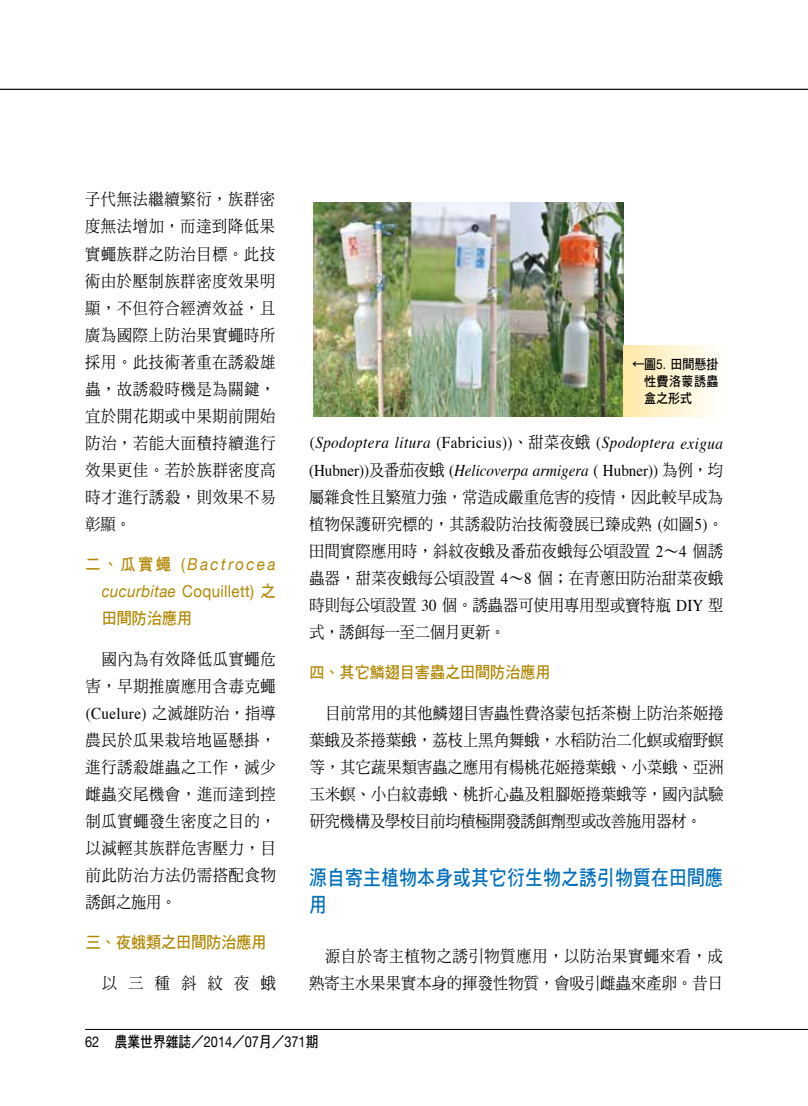
<style>
.page{position:relative;width:808px;height:1106px;background:#fff}
.page>*{position:absolute;margin:0;border:0;box-sizing:border-box;transform-origin:0 0}
.t1{font:21px/27px "DF Hei Std W7";letter-spacing:.015em;color:#006fbc;scale:.84 1}
.t2{font:16.5px/27px "DF Ming Std W5";letter-spacing:.05em;color:#000;text-align:justify;scale:.91 1}
.t3{font:italic 16.5px/27.2px "Times";letter-spacing:.03em;color:#000;scale:.91 1}
.t4{font:16.5px/27px "DF Ming Std W5";letter-spacing:.015em;color:#000;text-align:right;scale:.91 1}
.t5{font:italic 16.5px/27px "Helvetica Neue";letter-spacing:.16em;color:#b18700;text-align:right;scale:.91 1}
.t6{font:16.5px "DF Hei Std W7";color:#b18700;scale:.91 1}
.t7{font:16.5px "Times";letter-spacing:.025em;color:#000;scale:.91 1}
.t8{font:16.5px "DF Ming Std W5";letter-spacing:.75em;color:#000;scale:.91 1}
.t9{font:15px "Helvetica Neue";color:#000;scale:.85 1}
.t10{font:13.5px/17.2px "DF Hei Std W7";color:#000;text-align:justify;scale:.89 1}
.s1{font-family:"DF Hei Std W7";font-style:normal}
.s2{font-style:normal}
.s3{font-family:"DF Ming Std W5"}
.s4{font-family:"Helvetica Neue"}
.s5{font-family:"DF Ming Std W5";font-style:normal}
.s6{font-family:"Times"}
.s7{font-family:"DF Hei Std W7"}
</style>
<div class="page">
<hr style="left:85px;top:1029px;width:723px;height:1px;background:#000">
<hr style="left:0;top:89px;width:808px;height:1px;background:#000">
<img style="left:313px;top:202px;width:311px;height:215px">
<div style="left:624px;top:345px;width:103px;height:72px;background:linear-gradient(to right,#ffe9aa,#fff)"></div>
<p class="t2" style="left:85px;top:186px;width:211px">子代無法繼續繁衍，族群密度無法增加，而達到降低果實蠅族群之防治目標。此技術由於壓制族群密度效果明顯，不但符合經濟效益，且廣為國際上防治果實蠅時所採用。此技術著重在誘殺雄蟲，故誘殺時機是為關鍵，宜於開花期或中果期前開始防治，若能大面積持續進行效果更佳。若於族群密度高時才進行誘殺，則效果不易彰顯。</p>
<p class="t5" style="left:86px;top:551px;width:210px"><span class="s1">二、瓜實蠅</span> <span class="s2">(</span>Bactrocea cucurbitae <span class="s2">Coquillett)</span> <span class="s1">之</span></p>
<p class="t6" style="left:102px;top:609px;width:101px">田間防治應用</p>
<p class="t2" style="left:86px;top:645px;width:210px;text-align:right">國內為有效降低瓜實蠅危害，早期推廣應用含毒克蠅</p>
<p class="t7" style="left:86px;top:697px;width:210px">(Cuelure) <span class="s3">之滅雄防治，指導</span></p>
<p class="t2" style="left:86px;top:726px;width:211px">農民於瓜果栽培地區懸掛，進行誘殺雄蟲之工作，滅少雌蟲交尾機會，進而達到控制瓜實蠅發生密度之目的，以減輕其族群危害壓力，目前此防治方法仍需搭配食物誘餌之施用。</p>
<p class="t6" style="left:86px;top:933px;width:200px">三、夜蛾類之田間防治應用</p>
<p class="t8" style="left:102px;top:973px;width:192px">以三種斜紋夜蛾</p>
<p class="t10" style="left:644px;top:373px;width:15px;rotate:-180deg">→</p>
<p class="t10" style="left:644px;top:355px;width:85px">圖<span class="s4">5.</span> 田間懸掛性費洛蒙誘蟲盒之形式</p>
<p class="t3" style="left:309px;top:428px;width:456px"><span class="s2">(</span>Spodoptera litura <span class="s2">(Fabricius))</span><span class="s5">、甜菜夜蛾</span> <span class="s2">(</span>Spodoptera exigua <span class="s2">(Hubner))</span><span class="s5">及番茄夜蛾</span> <span class="s2">(</span>Helicoverpa armigera <span class="s2">( Hubner))</span> <span class="s5">為例，均</span></p>
<p class="t2" style="left:309px;top:483px;width:457px">屬雜食性且繁殖力強，常造成嚴重危害的疫情，因此較早成為植物保護研究標的，其誘殺防治技術發展已臻成熟 <span class="s6">(</span>如圖<span class="s6">5)</span>。田間實際應用時，斜紋夜蛾及番茄夜蛾每公頃設置 <span class="s6">2</span>∼<span class="s6">4</span> 個誘蟲器，甜菜夜蛾每公頃設置 <span class="s6">4</span>∼<span class="s6">8</span> 個；在青蔥田防治甜菜夜蛾時則每公頃設置 <span class="s6">30</span> 個。誘蟲器可使用專用型或寶特瓶 <span class="s6">DIY</span> 型式，誘餌每一至二個月更新。</p>
<p class="t6" style="left:309px;top:663px;width:266px">四、其它鱗翅目害蟲之田間防治應用</p>
<p class="t2" style="left:310px;top:699px;width:456px;text-indent:16px">目前常用的其他鱗翅目害蟲性費洛蒙包括茶樹上防治茶姬捲葉蛾及茶捲葉蛾，荔枝上黑角舞蛾，水稻防治二化螟或瘤野螟等，其它蔬果類害蟲之應用有楊桃花姬捲葉蛾、小菜蛾、亞洲玉米螟、小白紋毒蛾、桃折心蟲及粗腳姬捲葉蛾等，國內試驗研究機構及學校目前均積極開發誘餌劑型或改善施用器材。</p>
<p class="t1" style="left:309px;top:863px;width:494px">源自寄主植物本身或其它衍生物之誘引物質在田間應用</p>
<p class="t4" style="left:309px;top:942px;width:456px">源自於寄主植物之誘引物質應用，以防治果實蠅來看，成熟寄主水果果實本身的揮發性物質，會吸引雌蟲來產卵。昔日</p>
<p class="t9" style="left:85px;top:1030px;width:276px">62 <span class="s7">農業世界雜誌／</span>2014<span class="s7">／</span>07<span class="s7">月／</span>371<span class="s7">期</span></p>
</div>
